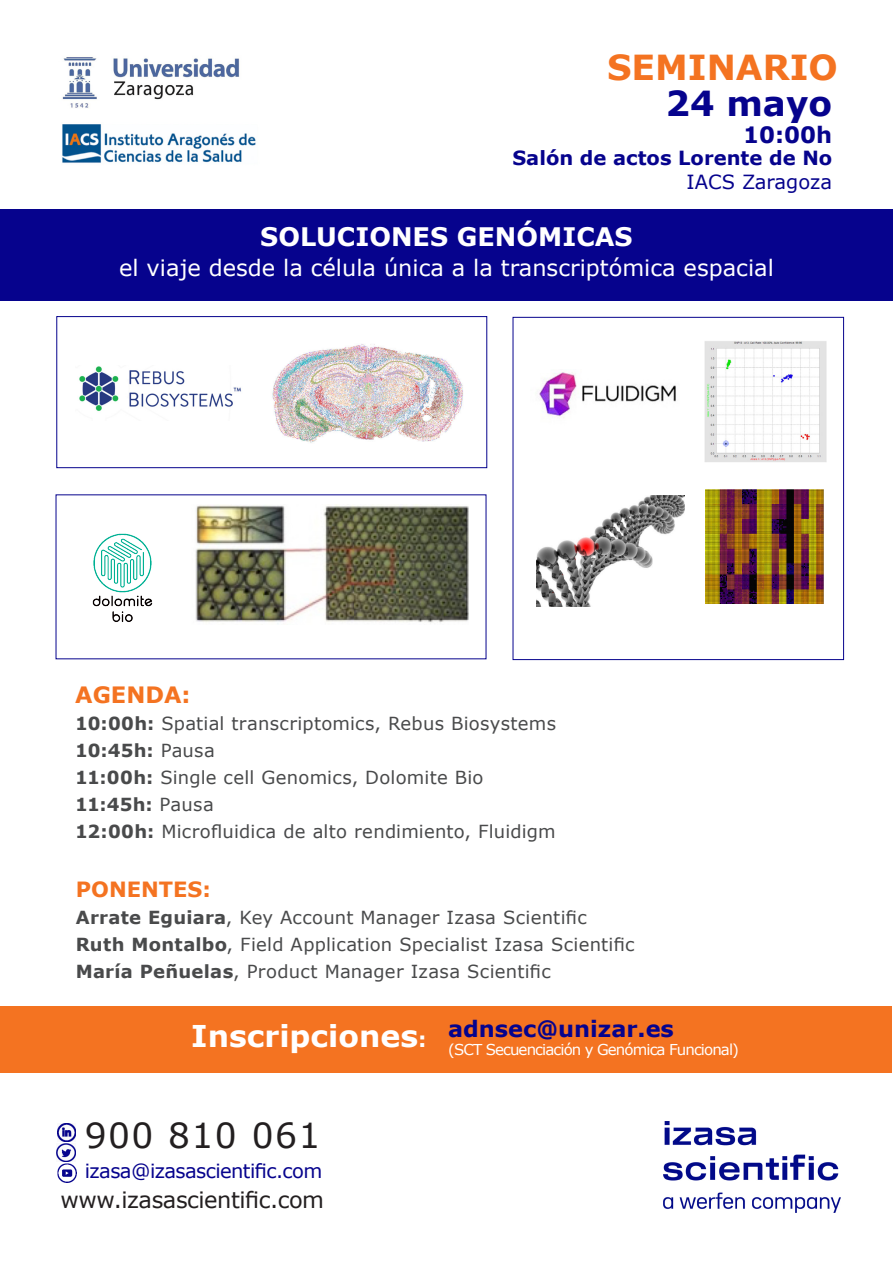
<style>
.page{position:relative;width:893px;height:1263px;background:#fff}
.page>*{position:absolute;margin:0;border:0;box-sizing:border-box;transform-origin:0 0}
.t1{font:34.5px "Verdana";letter-spacing:.04em;color:#231f20}
.t2{font:700 34.5px "Verdana";color:#f47321}
.t3{font:700 34.5px "Verdana";color:#06038d}
.t4{font:700 30px "Verdana";color:#fff}
.t5{font:700 25.5px "Verdana";color:#fff}
.t6{font:22.5px "Verdana";color:#fff}
.t7{font:22.5px "Verdana";letter-spacing:-.02em;color:#231f20}
.t8{font:700 22.5px "Verdana";color:#06038d}
.t9{font:700 22.5px "Verdana";color:#f47321}
.t10{font:700 21px "Verdana";color:#f47321}
.t11{font:19.5px "Verdana";letter-spacing:-.03em;color:#06038d}
.t12{font:700 19.5px "Verdana";color:#06038d}
.t13{font:19.5px "Verdana";color:#06038d}
.t14{font:18px "Verdana";letter-spacing:.015em;color:#494a4b}
.t15{font:700 18px "Verdana";letter-spacing:.005em;color:#494a4b}
.t16{font:15px "Verdana";letter-spacing:-.06em;color:#fff}
.s1{font-weight:700}
.s2{font-weight:400}
.s3{font-size:21px}
</style>
<div class="page">
<div style="left:0;top:209px;width:893px;height:92px;background:#06038d"></div>
<img style="left:664px;top:1121px;width:177px;height:92px">
<div style="left:56px;top:316px;width:431px;height:152px;border:1px solid #06038d"></div>
<div style="left:1px;top:1006px;width:891px;height:67px;background:#f47321"></div>
<img style="left:57px;top:1123px;width:18px;height:18px">
<img style="left:57px;top:1143px;width:19px;height:39px">
<img style="left:62px;top:124px;width:194px;height:39px">
<img style="left:79px;top:366px;width:162px;height:45px">
<img style="left:539px;top:372px;width:137px;height:46px">
<img style="left:706px;top:490px;width:118px;height:114px">
<img style="left:705px;top:341px;width:122px;height:121px">
<img style="left:536px;top:495px;width:148px;height:112px">
<img style="left:92px;top:533px;width:61px;height:89px">
<img style="left:195px;top:504px;width:273px;height:119px">
<div style="left:513px;top:317px;width:331px;height:343px;border:1px solid #06038d"></div>
<img style="left:272px;top:344px;width:191px;height:99px">
<img style="left:62px;top:57px;width:178px;height:51px">
<p class="t2" style="left:607px;top:45px;width:232px">SEMINARIO</p>
<p class="t3" style="left:666px;top:81px;width:168px">24 mayo</p>
<p class="t8" style="left:743px;top:121px;width:91px">10:00h</p>
<p class="t12" style="left:512px;top:146px;width:321px">Salón de actos Lorente de No</p>
<p class="t13" style="left:687px;top:169px;width:147px">IACS Zaragoza</p>
<p class="t5" style="left:260px;top:220px;width:374px">SOLUCIONES GENÓMICAS</p>
<p class="t6" style="left:119px;top:254px;width:656px">el viaje desde la célula única a la transcriptómica espacial</p>
<p class="t9" style="left:75px;top:680px;width:117px">AGENDA:</p>
<p class="t14" style="left:75px;top:712px;width:482px"><span class="s1">10:00h:</span> Spatial transcriptomics, Rebus Biosystems</p>
<p class="t15" style="left:75px;top:739px;width:141px">10:45h: <span class="s2">Pausa</span></p>
<p class="t14" style="left:75px;top:766px;width:410px"><span class="s1">11:00h:</span> Single cell Genomics, Dolomite Bio</p>
<p class="t15" style="left:75px;top:793px;width:140px">11:45h: <span class="s2">Pausa</span></p>
<p class="t14" style="left:75px;top:820px;width:482px"><span class="s1">12:00h:</span> Microfluidica de alto rendimiento, Fluidigm</p>
<p class="t10" style="left:76px;top:876px;width:137px">PONENTES:</p>
<p class="t14" style="left:76px;top:906px;width:512px"><span class="s1">Arrate Eguiara</span>, Key Account Manager Izasa Scientific</p>
<p class="t14" style="left:76px;top:933px;width:560px"><span class="s1">Ruth Montalbo</span>, Field Application Specialist Izasa Scientific</p>
<p class="t14" style="left:76px;top:960px;width:477px"><span class="s1">María Peñuelas</span>, Product Manager Izasa Scientific</p>
<p class="t4" style="left:191px;top:1016px;width:237px">Inscripciones<span class="s3">:</span></p>
<p class="t8" style="left:448px;top:1015px;width:227px">adnsec@unizar.es</p>
<p class="t16" style="left:448px;top:1040px;width:292px">(SCT Secuenciación y Genómica Funcional)</p>
<p class="t1" style="left:85px;top:1114px;width:237px">900 810 061</p>
<p class="t11" style="left:85px;top:1159px;width:239px">izasa@izasascientific.com</p>
<p class="t7" style="left:61px;top:1185px;width:265px">www.izasascientific.com</p>
</div>
